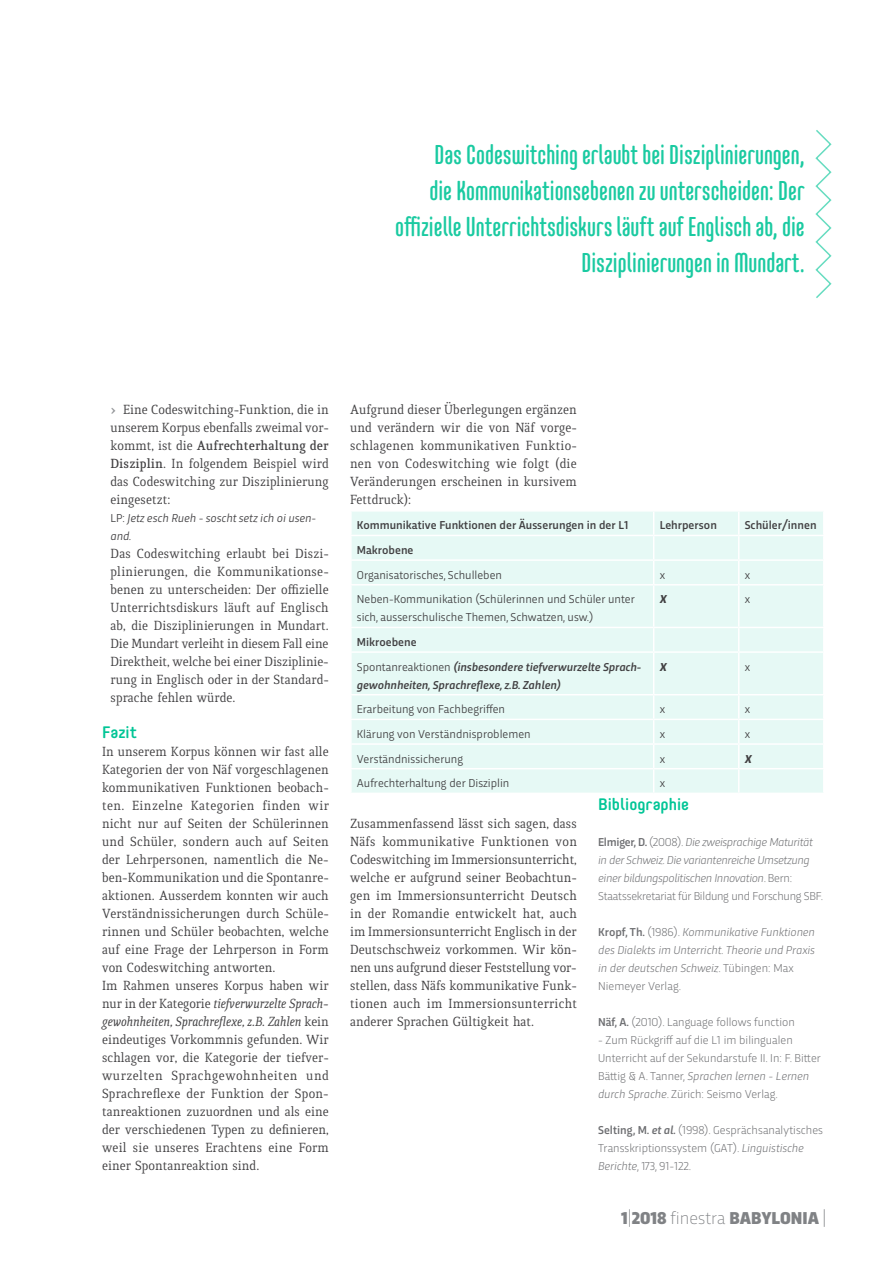
<style>
.page{position:relative;width:893px;height:1263px;background:#fff}
.page>*{position:absolute;margin:0;border:0;box-sizing:border-box;transform-origin:0 0}
.t1{font:500 27px/36px "Core Mellow 59 Cp";color:#1acaa1;text-align:right}
.t2{font:900 18px "Trasandina";color:#808285}
.t3{font:500 16.5px "Core Mellow 55";color:#00c596}
.t4{font:14.25px/18px "Quiroga Serif Pro";color:#414042;text-align:justify}
.t5{font:300 12px/18px "Trasandina";color:#6d6e71}
.t6{font:12px/18px "Trasandina";color:#414042}
.t7{font:italic 300 12px/18px "Trasandina";letter-spacing:-.02em;color:#6d6e71}
.t8{font:italic 300 12px/18px "Trasandina";color:#6d6e71}
.t9{font:italic 500 12px/24.6px "Trasandina";color:#414042}
.t10{font:500 12px "Trasandina";color:#414042}
.t11{font:italic 12px/18px "Trasandina";color:#414042}
.t12{font:italic 700 12px "Trasandina";color:#414042}
.s1{font-weight:700;color:#939598}
.s2{font-weight:600}
.s3{font-style:normal}
.s4{font-style:italic}
.s5{font-weight:400;font-style:normal}
.s6{font-weight:500;font-style:normal}
.s7{font-weight:500}
.s8{font-weight:500;font-style:italic}
.s9{font-weight:200}
</style>
<div class="page">
<div style="left:352px;top:512px;width:471px;height:281px;background:#e6f9f5"></div>
<hr style="left:350px;top:535px;width:304px;height:1px;background:#fff">
<hr style="left:654px;top:535px;width:85px;height:1px;background:#fff">
<hr style="left:739px;top:535px;width:85px;height:1px;background:#fff">
<hr style="left:350px;top:559px;width:304px;height:2px;background:#fff">
<hr style="left:654px;top:559px;width:85px;height:2px;background:#fff">
<svg style="left:653px;top:512px;width:1px;height:72px"></svg>
<hr style="left:739px;top:559px;width:85px;height:2px;background:#fff">
<svg style="left:738px;top:512px;width:1px;height:72px"></svg>
<hr style="left:350px;top:584px;width:304px;height:1px;background:#fff">
<hr style="left:654px;top:584px;width:85px;height:1px;background:#fff">
<hr style="left:653px;top:585px;width:1px;height:42px;background:#fff">
<hr style="left:739px;top:584px;width:85px;height:1px;background:#fff">
<hr style="left:738px;top:585px;width:1px;height:42px;background:#fff">
<hr style="left:350px;top:627px;width:304px;height:1px;background:#fff">
<hr style="left:654px;top:627px;width:85px;height:1px;background:#fff">
<svg style="left:653px;top:628px;width:1px;height:23px"></svg>
<hr style="left:739px;top:627px;width:85px;height:1px;background:#fff">
<svg style="left:738px;top:628px;width:1px;height:23px"></svg>
<hr style="left:350px;top:651px;width:304px;height:2px;background:#fff">
<hr style="left:654px;top:651px;width:85px;height:2px;background:#fff">
<hr style="left:653px;top:653px;width:1px;height:41px;background:#fff">
<hr style="left:739px;top:651px;width:85px;height:2px;background:#fff">
<hr style="left:738px;top:653px;width:1px;height:41px;background:#fff">
<hr style="left:350px;top:694px;width:304px;height:1px;background:#fff">
<hr style="left:654px;top:694px;width:85px;height:1px;background:#fff">
<hr style="left:739px;top:694px;width:85px;height:1px;background:#fff">
<hr style="left:350px;top:719px;width:304px;height:1px;background:#fff">
<hr style="left:654px;top:719px;width:85px;height:1px;background:#fff">
<hr style="left:739px;top:719px;width:85px;height:1px;background:#fff">
<hr style="left:350px;top:743px;width:304px;height:2px;background:#fff">
<hr style="left:654px;top:743px;width:85px;height:2px;background:#fff">
<hr style="left:739px;top:743px;width:85px;height:2px;background:#fff">
<hr style="left:350px;top:768px;width:304px;height:1px;background:#fff">
<hr style="left:654px;top:768px;width:85px;height:1px;background:#fff">
<svg style="left:653px;top:695px;width:1px;height:98px"></svg>
<hr style="left:739px;top:768px;width:85px;height:1px;background:#fff">
<svg style="left:738px;top:695px;width:1px;height:98px"></svg>
<svg style="left:815px;top:130px;width:17px;height:168px"></svg>
<h1 class="t1" style="left:395px;top:135px;width:411px">Das Codeswitching erlaubt bei Disziplinierungen,<br>die Kommunikationsebenen zu unterscheiden: Der offizielle Unterrichtsdiskurs läuft auf Englisch ab, die Disziplinierungen in Mundart.</h1>
<p class="t4" style="left:111px;top:401px;width:220px"><span class="s1">›</span> Eine Codeswitching-Funktion, die in unserem Korpus ebenfalls zweimal vor&shy;kommt, ist die <span class="s2">Aufrechterhaltung der Disziplin</span>. In folgendem Beispiel wird das Codeswitching zur Disziplinierung eingesetzt:</p>
<p class="t11" style="left:111px;top:508px;width:207px"><span class="s3">LP:</span> Jetz esch Rueh - soscht setz ich oi usen&shy;and.</p>
<p class="t4" style="left:111px;top:545px;width:220px">Das Codeswitching erlaubt bei Diszi&shy;plinierungen, die Kommunikationse&shy;benen zu unterscheiden: Der offizielle Unterrichtsdiskurs läuft auf Englisch ab, die Disziplinierungen in Mundart.<br>Die Mundart verleiht in diesem Fall eine Direktheit, welche bei einer Disziplinie&shy;rung in Englisch oder in der Standard&shy;sprache fehlen würde.</p>
<p class="t3" style="left:102px;top:720px;width:36px">Fazit</p>
<p class="t4" style="left:102px;top:743px;width:228px;text-align:left">In unserem Korpus können wir fast alle Kategorien der von Näf vorgeschlagenen kommunikativen Funktionen beobach&shy;ten. Einzelne Kategorien finden wir nicht nur auf Seiten der Schülerinnen und Schüler, sondern auch auf Seiten der Lehrpersonen, namentlich die Ne&shy;ben-Kommunikation und die Spontanre&shy;aktionen. Ausserdem konnten wir auch Verständnissicherungen durch Schüle&shy;rinnen und Schüler beobachten, welche auf eine Frage der Lehrperson in Form von Codeswitching antworten.<br>Im Rahmen unseres Korpus haben wir nur in der Kategorie <span class="s4">tiefverwurzelte Sprach&shy;gewohnheiten, Sprachreflexe, z.B. Zahlen</span> kein eindeutiges Vorkommnis gefunden. Wir schlagen vor, die Kategorie der tiefver&shy;wurzelten Sprachgewohnheiten und Sprachreflexe der Funktion der Spon&shy;tanreaktionen zuzuordnen und als eine der verschiedenen Typen zu definieren, weil sie unseres Erachtens eine Form einer Spontanreaktion sind.</p>
<p class="t4" style="left:350px;top:401px;width:228px">Aufgrund dieser Überlegungen ergänzen und verändern wir die von Näf vorge&shy;schlagenen kommunikativen Funktio&shy;nen von Codeswitching wie folgt (die Veränderungen erscheinen in kursivem Fettdruck):</p>
<p class="t10" style="left:357px;top:516px;width:273px">Kommunikative Funktionen der Äusserungen in der L1</p>
<p class="t10" style="left:660px;top:516px;width:59px">Lehrperson</p>
<p class="t10" style="left:745px;top:516px;width:73px">Schüler/innen</p>
<p class="t10" style="left:357px;top:541px;width:58px">Makrobene</p>
<p class="t6" style="left:357px;top:565px;width:147px">Organisatorisches, Schulleben</p>
<p class="t6" style="left:660px;top:565px;width:7px">x</p>
<p class="t6" style="left:745px;top:565px;width:7px">x</p>
<p class="t6" style="left:357px;top:589px;width:279px">Neben-Kommunikation (Schülerinnen und Schüler unter sich, ausserschulische Themen, Schwatzen, usw.)</p>
<p class="t12" style="left:660px;top:590px;width:8px">X</p>
<p class="t6" style="left:745px;top:589px;width:7px">x</p>
<p class="t9" style="left:357px;top:629px;width:286px"><span class="s3">Mikroebene<br></span><span class="s5">Spontanreaktionen</span> (insbesondere tiefverwurzelte Sprach-</p>
<p class="t9" style="left:357px;top:671px;width:205px">gewohnheiten, Sprachreflexe, z.B. Zahlen)</p>
<p class="t12" style="left:660px;top:658px;width:8px">X</p>
<p class="t6" style="left:745px;top:657px;width:7px">x</p>
<p class="t6" style="left:357px;top:699px;width:150px">Erarbeitung von Fachbegriffen</p>
<p class="t6" style="left:660px;top:699px;width:7px">x</p>
<p class="t6" style="left:745px;top:699px;width:7px">x</p>
<p class="t6" style="left:357px;top:724px;width:175px">Klärung von Verständnisproblemen</p>
<p class="t6" style="left:660px;top:724px;width:7px">x</p>
<p class="t6" style="left:745px;top:724px;width:7px">x</p>
<p class="t6" style="left:357px;top:749px;width:108px">Verständnissicherung</p>
<p class="t6" style="left:660px;top:749px;width:7px">x</p>
<p class="t12" style="left:745px;top:750px;width:8px">X</p>
<p class="t6" style="left:357px;top:773px;width:154px">Aufrechterhaltung der Disziplin</p>
<p class="t6" style="left:660px;top:773px;width:7px">x</p>
<p class="t4" style="left:350px;top:815px;width:228px">Zusammenfassend lässt sich sagen, dass Näfs kommunikative Funktionen von Codeswitching im Immersionsunterricht, welche er aufgrund seiner Beobachtun&shy;gen im Immersionsunterricht Deutsch in der Romandie entwickelt hat, auch im Immersionsunterricht Englisch in der Deutschschweiz vorkommen. Wir kön&shy;nen uns aufgrund dieser Feststellung vor&shy;stellen, dass Näfs kommunikative Funk&shy;tionen auch im Immersionsunterricht anderer Sprachen Gültigkeit hat.</p>
<p class="t3" style="left:598px;top:792px;width:93px">Bibliographie</p>
<p class="t7" style="left:598px;top:832px;width:227px"><span class="s6">Elmiger, D.</span> <span class="s3">(2008).</span> Die zweisprachige Maturität in der Schweiz. Die variantenreiche Umsetzung einer bildungspolitischen Innovation<span class="s3">. Bern:<br>Staatssekretariat für Bildung und Forschung SBF.</span></p>
<p class="t8" style="left:598px;top:922px;width:218px"><span class="s6">Kropf, Th.</span> <span class="s3">(1986).</span> Kommunikative Funktionen des Dialekts im Unterricht. Theorie und Praxis in der deutschen Schweiz<span class="s3">. Tübingen: Max Niemeyer Verlag.</span></p>
<p class="t5" style="left:598px;top:1012px;width:198px"><span class="s7">Näf, A.</span> (2010). Language follows function</p>
<p class="t5" style="left:598px;top:1030px;width:224px">- Zum Rückgriff auf die L1 im bilingualen Unterricht auf der Sekundarstufe II. In: F. Bitter Bättig &amp; A. Tanner, <span class="s4">Sprachen lernen - Lernen durch Sprache</span>. Zürich: Seismo Verlag.</p>
<p class="t5" style="left:598px;top:1120px;width:226px"><span class="s7">Selting, M.</span> <span class="s8">et al.</span> (1998). Gesprächsanalytisches<br>Transskriptionssystem (GAT). <span class="s4">Linguistische<br>Berichte</span>, 173, 91-122.</p>
<p class="t2" style="left:621px;top:1205px;width:207px">1<span class="s9">|</span>2018 <span class="s9">finestra</span> BABYLONIA <span class="s9">|</span></p>
</div>
